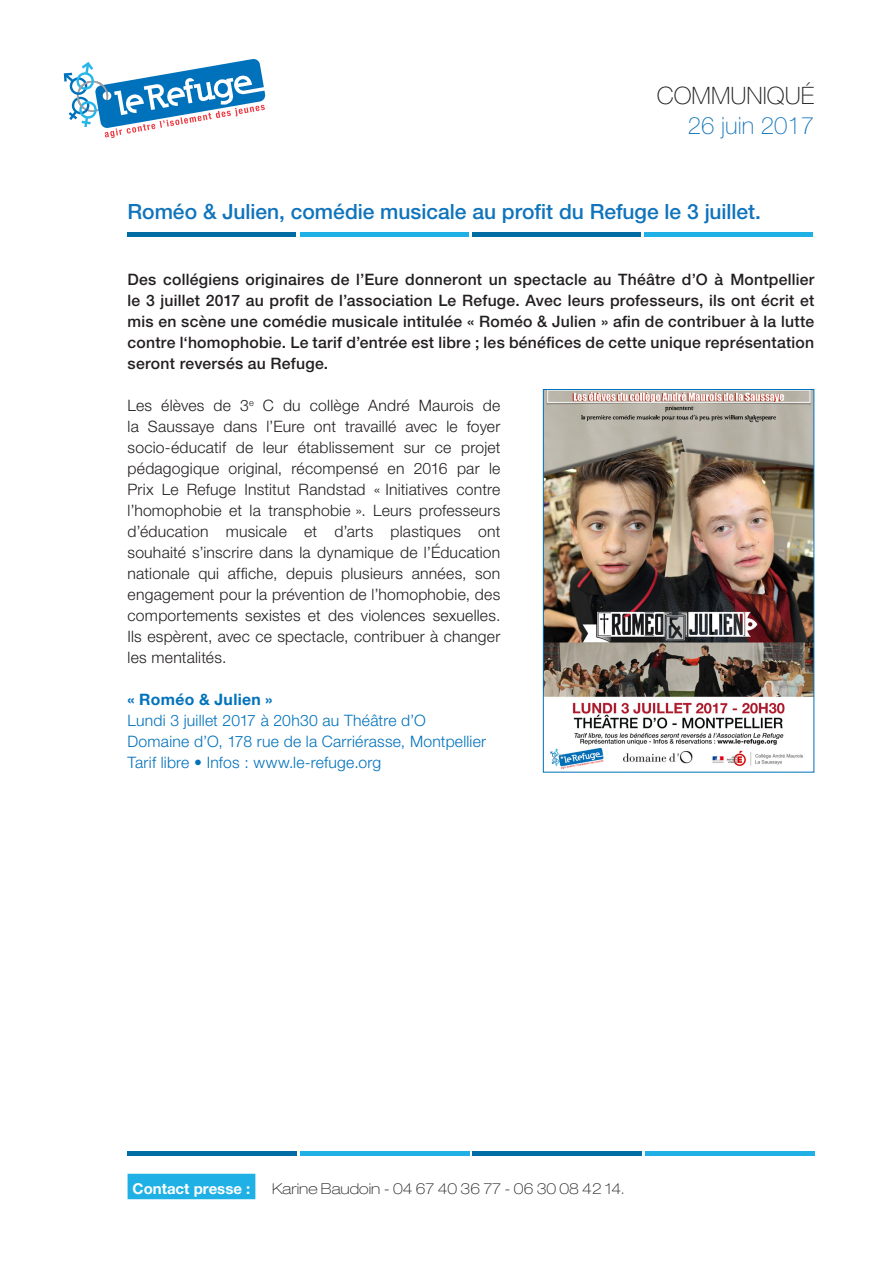
<style>
.page{position:relative;width:893px;height:1263px;background:#fff}
.page>*{position:absolute;margin:0;border:0;box-sizing:border-box;transform-origin:0 0}
.t1{font:100 24px "Helvetica Neue";color:#231f20}
.t2{font:100 24px "Helvetica Neue";color:#1074bc}
.t3{font:500 21px "Helvetica Neue";color:#1074bc}
.t4{font:300 15.75px/21px "Helvetica Neue LT Pro";letter-spacing:.015em;color:#231f20;text-align:justify}
.t5{font:500 15.75px/21px "Helvetica Neue LT Pro";letter-spacing:.015em;color:#231f20;text-align:justify}
.t6{font:300 15.75px "Helvetica Neue LT Pro";letter-spacing:.015em;color:#0072bc}
.t7{font:700 15.75px "Helvetica Neue LT Pro";letter-spacing:.02em;color:#0072bc}
.Contact_presse{font:100 expanded 15px "Helvetica Neue";color:#231f20}
.Contact_presse-2{font:700 15px "Helvetica Neue LT Pro";color:#fff}
</style>
<div class="page">
<svg style="left:64px;top:59px;width:202px;height:79px"></svg>
<div style="left:128px;top:1174px;width:127px;height:25px;background:#1fb0e6"></div>
<hr style="left:128px;top:1151px;width:169px;height:4px;background:#006ca4">
<hr style="left:300px;top:1151px;width:169px;height:4px;background:#1fb0e6">
<hr style="left:473px;top:1151px;width:169px;height:4px;background:#006ca4">
<hr style="left:645px;top:1151px;width:169px;height:4px;background:#1fb0e6">
<hr style="left:128px;top:233px;width:168px;height:4px;background:#006ca4">
<hr style="left:300px;top:233px;width:169px;height:4px;background:#1fb0e6">
<hr style="left:472px;top:233px;width:169px;height:4px;background:#006ca4">
<hr style="left:644px;top:233px;width:169px;height:4px;background:#1fb0e6">
<img style="left:545px;top:391px;width:267px;height:378px">
<div style="left:543px;top:389px;width:271px;height:383px;border:1px solid #0072bc"></div>
<p class="t1" style="left:657px;top:82px;width:159px">COMMUNIQUÉ</p>
<p class="t2" style="left:688px;top:112px;width:128px">26 juin 2017</p>
<p class="t3" style="left:128px;top:199px;width:635px">Roméo &amp; Julien, comédie musicale au profit du Refuge le 3 juillet.</p>
<p class="t5" style="left:128px;top:269px;width:688px">Des collégiens originaires de l’Eure donneront un spectacle au Théâtre d’O à Montpellier le 3 juillet 2017 au profit de l’association Le Refuge. Avec leurs professeurs, ils ont écrit et mis en scène une comédie musicale intitulée « Roméo &amp; Julien » afin de contribuer à la lutte contre l‘homophobie. Le tarif d’entrée est libre ; les bénéfices de cette unique représentation seront reversés au Refuge.</p>
<p class="t4" style="left:128px;top:395px;width:374px">Les élèves de 3<sup>e</sup> C du collège André Maurois de la Saussaye dans l’Eure ont travaillé avec le foyer socio-éducatif de leur établissement sur ce projet pédagogique original, récompensé en 2016 par le Prix Le Refuge Institut Randstad « Initiatives contre l’homophobie et la transphobie ». Leurs professeurs d’éducation musicale et d’arts plastiques ont souhaité s’inscrire dans la dynamique de l’Éducation nationale qui affiche, depuis plusieurs années, son engagement pour la prévention de l’homophobie, des comportements sexistes et des violences sexuelles.<br>Ils espèrent, avec ce spectacle, contribuer à changer les mentalités.</p>
<p class="t7" style="left:128px;top:690px;width:147px">« Roméo &amp; Julien »</p>
<p class="t6" style="left:128px;top:711px;width:300px">Lundi 3 juillet 2017 à 20h30 au Théâtre d’O</p>
<p class="t6" style="left:128px;top:732px;width:360px">Domaine d’O, 178 rue de la Carriérasse, Montpellier</p>
<p class="t6" style="left:128px;top:753px;width:255px">Tarif libre • Infos : www.le-refuge.org</p>
<p class="Contact_presse-2" style="left:133px;top:1179px;width:119px">Contact presse :</p>
<p class="Contact_presse" style="left:272px;top:1180px;width:354px">Karine Baudoin - 04 67 40 36 77 - 06 30 08 42 14.</p>
</div>
